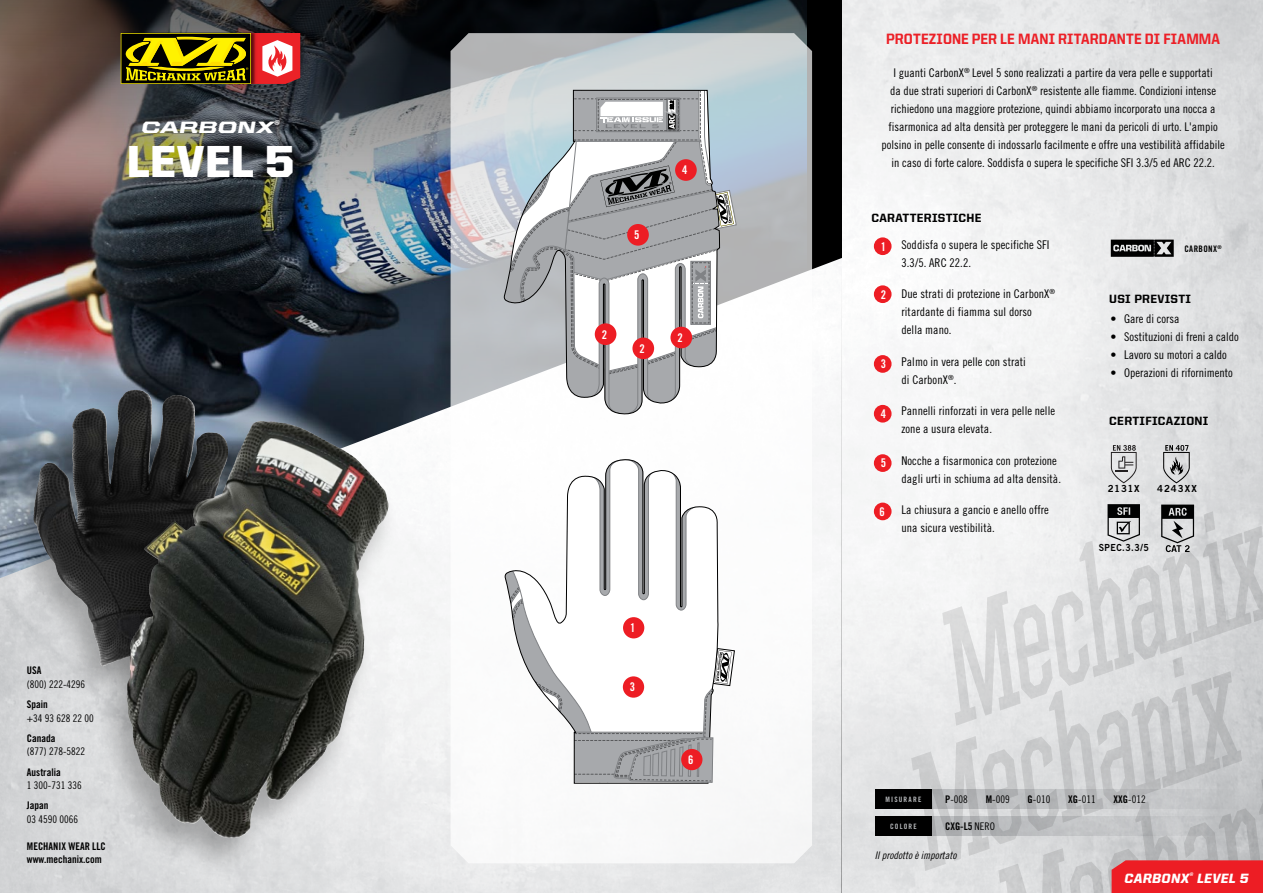
<style>
.page{position:relative;width:1263px;height:893px;background:#fff}
.page>*{position:absolute;margin:0;border:0;box-sizing:border-box;transform-origin:0 0}
.t1{font:900 45px "United Sans Reg";letter-spacing:.005em;color:#fff}
.t2{font:900 16.5px "United Italic Ext";color:#fff}
.t3{font:800 15px "United Sans Reg";letter-spacing:.01em;color:#ec2027;scale:.91 1}
.t4{font:900 13.5px "United Italic Reg";letter-spacing:.025em;color:#fff}
.t5{font:12px/18px "Trade Gothic LT Cond Eighteen";color:#000}
.t6{font:800 12px "United Sans Reg";letter-spacing:.025em;color:#000}
.t7{font:12px "Trade Gothic LT Bold Cond Twenty";color:#fff}
.t8{font:10.5px "Trade Gothic LT Cond Eighteen";color:#000}
.t9{font:10.5px/13.5px "Trade Gothic LT Bold Cond Twenty";color:#000}
.t10{font:10.5px "Trade Gothic LT Cond Eighteen Obl";color:#000}
.t11{font:9.75px "Trade Gothic LT Bold Two";letter-spacing:.08em;color:#000}
.t12{font:9.75px "Trade Gothic LT Bold Two";letter-spacing:.08em;color:#000;scale:.91 1}
.t13{font:9px "Trade Gothic LT Bold Cond Twenty";letter-spacing:.04em;color:#000}
.t14{font:7.35px "Trade Gothic LT Bold Cond Twenty";letter-spacing:.155em;color:#fff}
.s1{font-family:"Trade Gothic LT Bold Cond Twenty"}
.s2{font-family:"Trade Gothic LT Cond Eighteen"}
</style>
<div class="page">
<img style="left:0;top:0;width:842px;height:258px">
<img style="left:0;top:258px;width:842px;height:635px">
<div style="left:0;top:385px;width:239px;height:320px;background:#000;opacity:.28"></div>
<img style="left:106px;top:390px;width:28px;height:26px">
<div style="left:93px;top:416px;width:307px;height:461px;background:#000;opacity:.28"></div>
<img style="left:126px;top:421px;width:200px;height:419px">
<svg style="left:121px;top:33px;width:179px;height:51px;background:#946a1b"></svg>
<img style="left:842px;top:0;width:421px;height:893px">
<svg style="left:942px;top:511px;width:321px;height:215px"></svg>
<svg style="left:911px;top:657px;width:331px;height:214px;background:#d5d6d7"></svg>
<svg style="left:998px;top:777px;width:265px;height:116px;background:#d1a2a5"></svg>
<svg style="left:1111px;top:445px;width:26px;height:38px"></svg>
<svg style="left:1107px;top:504px;width:33px;height:38px"></svg>
<svg style="left:1163px;top:445px;width:27px;height:38px"></svg>
<svg style="left:1161px;top:505px;width:33px;height:47px;background:#88898a"></svg>
<svg style="left:451px;top:33px;width:361px;height:830px"></svg>
<svg style="left:505px;top:460px;width:230px;height:323px"></svg>
<div style="left:681px;top:749px;width:21px;height:21px;background:#ed1d24;border-radius:50%"></div>
<div style="left:623px;top:676px;width:21px;height:22px;background:#ed1d24;border-radius:50%"></div>
<div style="left:623px;top:617px;width:21px;height:21px;background:#ed1d24;border-radius:50%"></div>
<svg style="left:504px;top:413px;width:216px;height:73px"></svg>
<svg style="left:504px;top:90px;width:232px;height:323px"></svg>
<div style="left:874px;top:355px;width:17px;height:18px;background:#ed1d24;border-radius:50%"></div>
<div style="left:874px;top:405px;width:17px;height:18px;background:#ed1d24;border-radius:50%"></div>
<div style="left:874px;top:285px;width:17px;height:18px;background:#ed1d24;border-radius:50%"></div>
<div style="left:874px;top:237px;width:17px;height:18px;background:#ed1d24;border-radius:50%"></div>
<div style="left:874px;top:454px;width:17px;height:18px;background:#ed1d24;border-radius:50%"></div>
<div style="left:874px;top:503px;width:17px;height:17px;background:#ed1d24;border-radius:50%"></div>
<svg style="left:931px;top:789px;width:318px;height:20px;background:#babbbd"></svg>
<svg style="left:931px;top:816px;width:318px;height:20px;background:#b9babc"></svg>
<div style="left:875px;top:789px;width:56px;height:20px;background:#000"></div>
<div style="left:875px;top:816px;width:56px;height:20px;background:#000"></div>
<svg style="left:1111px;top:240px;width:63px;height:17px"></svg>
<h2 class="t2" style="left:141px;top:117px;width:140px">CARBONX<sup>®</sup></h2>
<h1 class="t1" style="left:127px;top:137px;width:169px">LEVEL 5</h1>
<p class="t9" style="left:27px;top:664px;width:16px">USA</p>
<p class="t8" style="left:27px;top:678px;width:60px">(800) 222-4296</p>
<p class="t9" style="left:27px;top:697px;width:22px">Spain</p>
<p class="t8" style="left:27px;top:712px;width:68px">+34 93 628 22 00</p>
<p class="t9" style="left:27px;top:731px;width:30px">Canada</p>
<p class="t8" style="left:27px;top:745px;width:60px">(877) 278-5822</p>
<p class="t9" style="left:27px;top:765px;width:35px">Australia</p>
<p class="t8" style="left:27px;top:779px;width:56px">1 300-731 336</p>
<p class="t9" style="left:27px;top:799px;width:23px">Japan</p>
<p class="t8" style="left:27px;top:813px;width:53px">03 4590 0066</p>
<p class="t9" style="left:27px;top:839px;width:80px">MECHANIX WEAR LLC www.mechanix.com</p>
<p class="t7" style="left:634px;top:228px;width:7px">5</p>
<p class="t7" style="left:682px;top:163px;width:7px">4</p>
<p class="t7" style="left:602px;top:327px;width:7px">2</p>
<p class="t7" style="left:639px;top:341px;width:7px">2</p>
<p class="t7" style="left:678px;top:330px;width:7px">2</p>
<p class="t7" style="left:630px;top:621px;width:7px">1</p>
<p class="t7" style="left:630px;top:680px;width:7px">3</p>
<p class="t7" style="left:688px;top:752px;width:7px">6</p>
<p class="t3" style="left:886px;top:31px;width:368px">PROTEZIONE PER LE MANI RITARDANTE DI FIAMMA</p>
<p class="t5" style="left:881px;top:64px;width:345px;text-align:center">I guanti CarbonX<sup>®</sup> Level 5 sono realizzati a partire da vera pelle e supportati<br>da due strati superiori di CarbonX<sup>®</sup> resistente alle fiamme. Condizioni intense richiedono una maggiore protezione, quindi abbiamo incorporato una nocca a fisarmonica ad alta densità per proteggere le mani da pericoli di urto. L'ampio polsino in pelle consente di indossarlo facilmente e offre una vestibilità affidabile in caso di forte calore. Soddisfa o supera le specifiche SFI 3.3/5 ed ARC 22.2.</p>
<p class="t6" style="left:871px;top:211px;width:112px">CARATTERISTICHE</p>
<p class="t7" style="left:881px;top:239px;width:7px">1</p>
<p class="t7" style="left:881px;top:287px;width:7px">2</p>
<p class="t7" style="left:881px;top:357px;width:7px">3</p>
<p class="t7" style="left:881px;top:406px;width:7px">4</p>
<p class="t7" style="left:881px;top:456px;width:7px">5</p>
<p class="t7" style="left:879px;top:504px;width:7px">6</p>
<p class="t5" style="left:901px;top:236px;width:149px">Soddisfa o supera le specifiche SFI<br>3.3/5. ARC 22.2.</p>
<p class="t5" style="left:901px;top:285px;width:155px">Due strati di protezione in CarbonX<sup>® </sup>ritardante di fiamma sul dorso della mano.</p>
<p class="t5" style="left:901px;top:353px;width:126px">Palmo in vera pelle con strati di CarbonX<sup>®</sup>.</p>
<p class="t5" style="left:901px;top:402px;width:155px">Pannelli rinforzati in vera pelle nelle zone a usura elevata.</p>
<p class="t5" style="left:901px;top:452px;width:161px">Nocche a fisarmonica con protezione dagli urti in schiuma ad alta densità.</p>
<p class="t5" style="left:901px;top:501px;width:149px">La chiusura a gancio e anello offre una sicura vestibilità.</p>
<p class="t13" style="left:1184px;top:244px;width:39px">CARBONX<sup>®</sup></p>
<p class="t6" style="left:1109px;top:293px;width:83px">USI PREVISTI</p>
<p class="t5" style="left:1110px;top:309px;width:70px">• Gare di corsa</p>
<p class="t5" style="left:1110px;top:327px;width:130px">• Sostituzioni di freni a caldo</p>
<p class="t5" style="left:1110px;top:345px;width:118px">• Lavoro su motori a caldo</p>
<p class="t5" style="left:1110px;top:363px;width:124px">• Operazioni di rifornimento</p>
<p class="t6" style="left:1109px;top:415px;width:101px">CERTIFICAZIONI</p>
<p class="t11" style="left:1108px;top:482px;width:33px">2131X</p>
<p class="t11" style="left:1157px;top:482px;width:41px">4243XX</p>
<p class="t12" style="left:1099px;top:542px;width:56px">SPEC.3.3/5</p>
<p class="t8" style="left:945px;top:793px;width:24px"><span class="s1">P</span>-008</p>
<p class="t8" style="left:986px;top:793px;width:25px"><span class="s1">M</span>-009</p>
<p class="t8" style="left:1027px;top:793px;width:24px"><span class="s1">G</span>-010</p>
<p class="t8" style="left:1068px;top:793px;width:29px"><span class="s1">XG</span>-011</p>
<p class="t8" style="left:1114px;top:793px;width:34px"><span class="s1">XXG</span>-012</p>
<p class="t14" style="left:885px;top:795px;width:37px">MISURARE</p>
<p class="t14" style="left:890px;top:822px;width:28px">COLORE</p>
<p class="t9" style="left:945px;top:819px;width:51px">CXG-L5 <span class="s2">NERO</span></p>
<p class="t10" style="left:875px;top:849px;width:83px">Il prodotto è importato</p>
<p class="t4" style="left:1189px;top:871px;width:61px"><sup>®</sup> LEVEL 5</p>
<p class="t4" style="left:1124px;top:871px;width:120px">CARBONXENGLISH</p>
</div>
